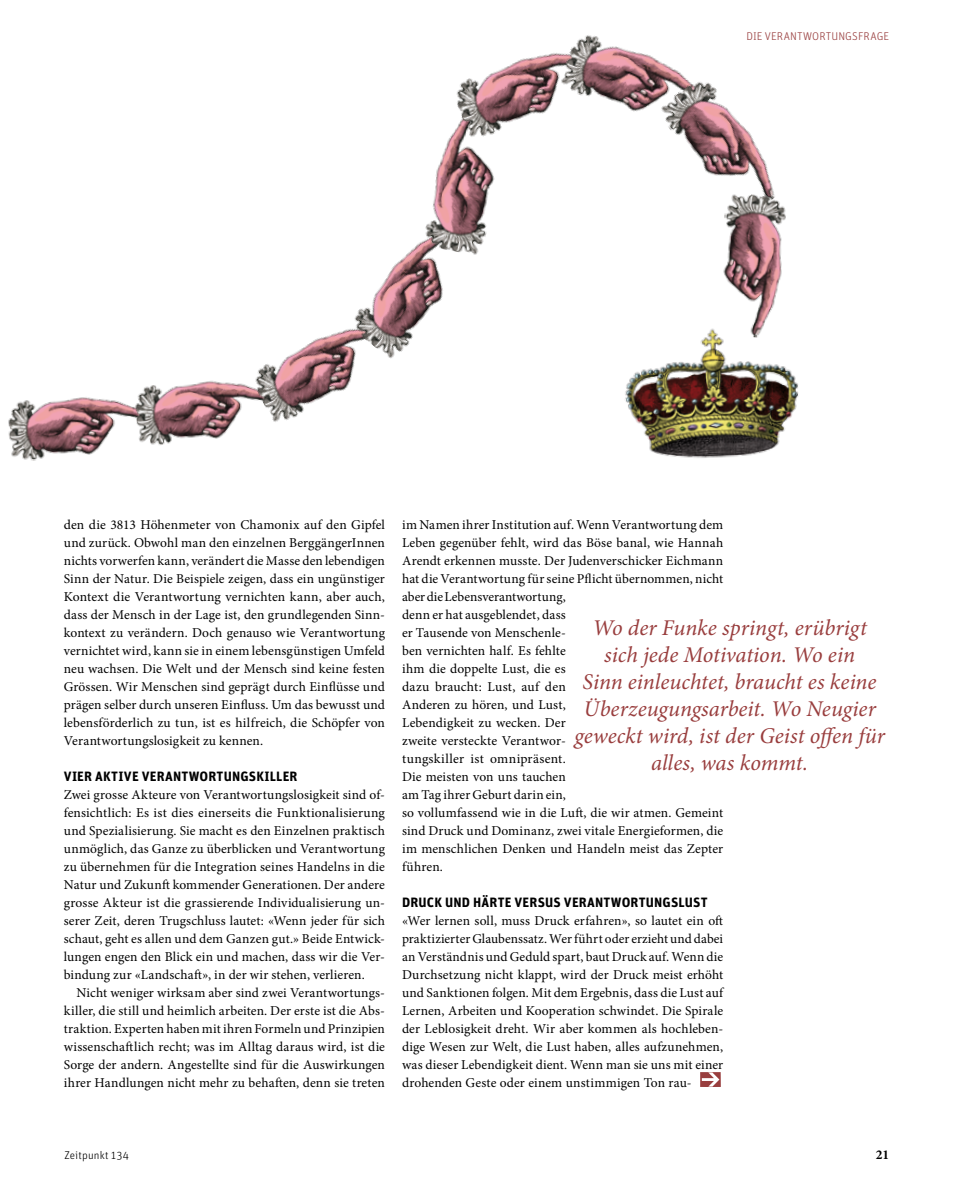
<style>
.page{position:relative;width:953px;height:1191px;background:#fff}
.page>*{position:absolute;margin:0;border:0;box-sizing:border-box;transform-origin:0 0}
.t1{font:italic 22.5px/27px "Minion Pro";letter-spacing:-.005em;color:#993e3e;text-align:center}
.t2{font:13.5px/18px "Minion Pro";letter-spacing:.005em;color:#000;text-align:justify}
.t3{font:700 13.5px "Unit OT";letter-spacing:.015em;color:#000}
.t4{font:700 13.5px "Minion Pro";color:#000}
.t5{font:300 11.25px "Unit OT";letter-spacing:.01em;color:#993e3e}
.t6{font:300 11.25px "Unit OT";letter-spacing:.025em;color:#000}
</style>
<div class="page">
<svg style="left:700px;top:1072px;width:20px;height:15px"></svg>
<img style="left:8px;top:397px;width:125px;height:64px">
<img style="left:133px;top:381px;width:114px;height:64px">
<img style="left:247px;top:330px;width:108px;height:92px">
<img style="left:346px;top:242px;width:97px;height:120px">
<img style="left:421px;top:139px;width:74px;height:118px">
<img style="left:449px;top:53px;width:108px;height:89px">
<img style="left:557px;top:35px;width:122px;height:77px">
<img style="left:655px;top:72px;width:119px;height:121px">
<img style="left:723px;top:193px;width:63px;height:126px">
<img style="left:625px;top:319px;width:173px;height:139px">
<p class="t5" style="left:746px;top:29px;width:38px">DIE VERAN</p>
<p class="t5" style="left:797px;top:29px;width:15px">TWOR</p>
<p class="t5" style="left:825px;top:29px;width:20px">TUNGSFRAG</p>
<p class="t5" style="left:883px;top:29px;width:7px">E</p>
<p class="t2" style="left:64px;top:515px;width:323px">den die 3813 Höhenmeter von Chamonix auf den Gipfel und zurück. Obwohl man den einzelnen BerggängerInnen nichts vorwerfen kann, verändert die Masse den lebendigen Sinn der Natur. Die Beispiele zeigen, dass ein ungünstiger Kontext die Verantwortung vernichten kann, aber auch, dass der Mensch in der Lage ist, den grundlegenden Sinn&shy;kontext zu verändern. Doch genauso wie Verantwortung vernichtet wird, kann sie in einem lebensgünstigen Umfeld neu wachsen. Die Welt und der Mensch sind keine festen Grössen. Wir Menschen sind geprägt durch Einflüsse und prägen selber durch unseren Einfluss. Um das bewusst und lebensförderlich zu tun, ist es hilfreich, die Schöpfer von Verantwortungslosigkeit zu kennen.</p>
<p class="t3" style="left:64px;top:767px;width:185px">VIER AKTIVE VERANTWORTUNGSKI</p>
<p class="t3" style="left:270px;top:767px;width:29px">LLER</p>
<p class="t2" style="left:64px;top:785px;width:323px">Zwei grosse Akteure von Verantwortungslosigkeit sind of&shy;fensichtlich: Es ist dies einerseits die Funktionalisierung und Spezialisierung. Sie macht es den Einzelnen praktisch unmöglich, das Ganze zu überblicken und Verantwortung zu übernehmen für die Integration seines Handelns in die Natur und Zukunft kommender Generationen. Der andere grosse Akteur ist die grassierende Individualisierung un&shy;serer Zeit, deren Trugschluss lautet: «Wenn jeder für sich schaut, geht es allen und dem Ganzen gut.» Beide Entwick&shy;lungen engen den Blick ein und machen, dass wir die Ver&shy;bindung zur «Landschaft», in der wir stehen, verlieren.</p>
<p class="t2" style="left:64px;top:983px;width:323px;text-indent:13px">Nicht weniger wirksam aber sind zwei Verantwortungs&shy;killer, die still und heimlich arbeiten. Der erste ist die Abs&shy;traktion. Experten haben mit ihren Formeln und Prinzipien wissenschaftlich recht; was im Alltag daraus wird, ist die Sorge der andern. Angestellte sind für die Auswirkungen ihrer Handlungen nicht mehr zu behaften, denn sie treten</p>
<p class="t2" style="left:402px;top:515px;width:323px;text-align:left">im Namen ihrer Institution auf. Wenn Verantwortung dem Leben gegenüber fehlt, wird das Böse banal, wie Hannah Arendt erkennen musste. Der Judenverschicker Eichmann hat die Verantwortung für seine Pflicht übernommen, nicht aber die Lebensverantwortung,<br>denn er hat ausgeblendet, dass<br>er Tausende von Menschenle-<br>ben vernichten half. Es fehlte<br>ihm die doppelte Lust, die es<br>dazu braucht: Lust, auf den<br>Anderen zu hören, und Lust,<br>Lebendigkeit zu wecken. Der<br>zweite versteckte Verantwor-<br>tungskiller ist omnipräsent.<br>Die meisten von uns tauchen<br>am Tag ihrer Geburt darin ein,<br>so vollumfassend wie in die Luft, die wir atmen. Gemeint sind Druck und Dominanz, zwei vitale Energieformen, die im menschlichen Denken und Handeln meist das Zepter führen.</p>
<p class="t3" style="left:402px;top:893px;width:307px">DRUCK UND HÄRTE VERSUS VERANTWORTUNGSLUST</p>
<p class="t2" style="left:402px;top:911px;width:323px">«Wer lernen soll, muss Druck erfahren», so lautet ein oft praktizierter Glaubenssatz. Wer führt oder erzieht und dabei an Verständnis und Geduld spart, baut Druck auf. Wenn die Durchsetzung nicht klappt, wird der Druck meist erhöht und Sanktionen folgen. Mit dem Ergebnis, dass die Lust auf Lernen, Arbeiten und Kooperation schwindet. Die Spirale der Leblosigkeit dreht. Wir aber kommen als hochleben&shy;dige Wesen zur Welt, die Lust haben, alles aufzunehmen, was dieser Lebendigkeit dient. Wenn man sie uns mit einer drohenden Geste oder einem unstimmigen Ton rau-</p>
<h1 class="t1" style="left:574px;top:614px;width:312px">Wo der Funke springt, erübrigt sich jede Motivation. Wo ein<br>Sinn einleuchtet, braucht es keine<br>Überzeugungsarbeit. Wo Neugier geweckt wird, ist der Geist offen für alles, was kommt.</h1>
<p class="t6" style="left:64px;top:1148px;width:66px">ZEITPUNKT 134</p>
<p class="t4" style="left:875px;top:1145px;width:15px">21</p>
</div>
